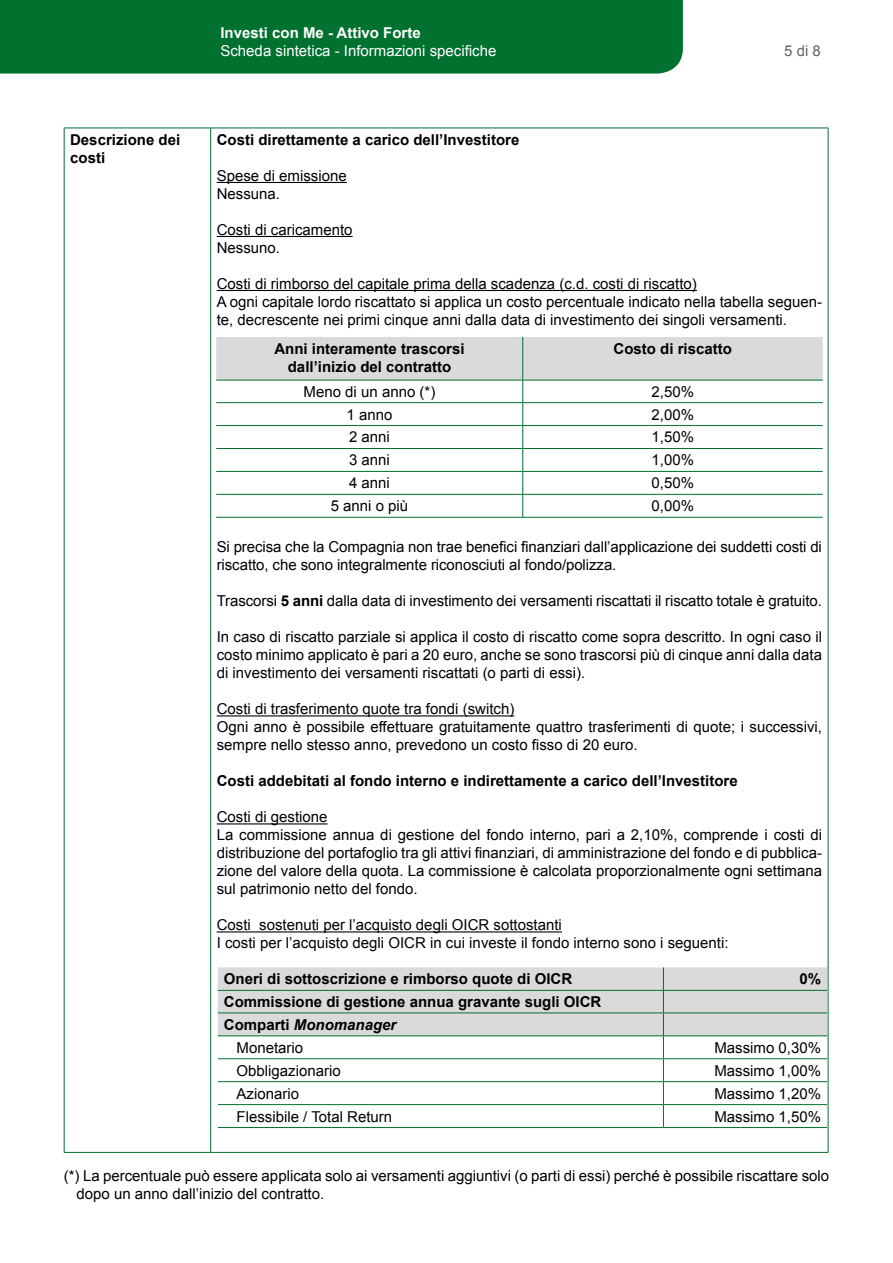
<style>
.page{position:relative;width:893px;height:1263px;background:#fff}
.page>*{position:absolute;margin:0;border:0;box-sizing:border-box;transform-origin:0 0}
.t1{font:15px/18px "Arial";color:#000}
.t2{font:700 15px/18px "Arial";color:#000}
.t3{font:15px "Arial";color:#fff}
.t4{font:700 15px "Arial";color:#fff}
.t5{font:italic 700 15px "Arial";color:#000}
.t6{font:15px "Arial";color:#646363}
.s1{font-weight:700}
.s2{font-style:normal}
</style>
<div class="page">
<div style="left:0;top:0;width:683px;height:74px;background:#00712f"></div>
<hr style="left:64px;top:1152px;width:147px;height:1px;background:#00712f">
<hr style="left:211px;top:1152px;width:617px;height:1px;background:#00712f">
<hr style="left:64px;top:128px;width:147px;height:1px;background:#00712f">
<hr style="left:64px;top:128px;width:1px;height:1024px;background:#00712f">
<hr style="left:211px;top:128px;width:617px;height:1px;background:#00712f">
<hr style="left:210px;top:128px;width:1px;height:1024px;background:#00712f">
<hr style="left:828px;top:128px;width:1px;height:1024px;background:#00712f">
<hr style="left:217px;top:182px;width:130px;height:1px;background:#000">
<hr style="left:217px;top:236px;width:136px;height:1px;background:#000">
<hr style="left:217px;top:290px;width:480px;height:1px;background:#000">
<hr style="left:217px;top:715px;width:297px;height:1px;background:#000">
<hr style="left:217px;top:823px;width:111px;height:1px;background:#000">
<hr style="left:217px;top:931px;width:345px;height:1px;background:#000">
<hr style="left:216px;top:517px;width:307px;height:1px;background:#00712f">
<svg style="left:216px;top:337px;width:607px;height:180px"></svg>
<hr style="left:523px;top:517px;width:300px;height:1px;background:#00712f">
<hr style="left:218px;top:1127px;width:445px;height:1px;background:#00712f">
<hr style="left:663px;top:1127px;width:164px;height:1px;background:#00712f">
<svg style="left:218px;top:967px;width:609px;height:160px"></svg>
<hr style="left:218px;top:990px;width:445px;height:1px;background:#00712f">
<p class="t4" style="left:220px;top:23px;width:202px">Investi con Me - Attivo Forte</p>
<p class="t3" style="left:220px;top:41px;width:277px">Scheda sintetica - Informazioni specifiche</p>
<p class="t6" style="left:784px;top:41px;width:38px">5 di 8</p>
<p class="t2" style="left:70px;top:131px;width:112px">Descrizione dei costi</p>
<p class="t2" style="left:217px;top:131px;width:304px">Costi direttamente a carico dell’Investitore</p>
<p class="t1" style="left:217px;top:167px;width:132px">Spese di emissione<br>Nessuna.</p>
<p class="t1" style="left:217px;top:221px;width:137px">Costi di caricamento<br>Nessuno.</p>
<p class="t1" style="left:217px;top:275px;width:607px">Costi di rimborso del capitale prima della scadenza (c.d. costi di riscatto)<br>A ogni capitale lordo riscattato si applica un costo percentuale indicato nella tabella seguen&shy;te, decrescente nei primi cinque anni dalla data di investimento dei singoli versamenti.</p>
<p class="t2" style="left:274px;top:340px;width:192px;text-align:center">Anni interamente trascorsi dall’inizio del contratto</p>
<p class="t2" style="left:614px;top:340px;width:120px">Costo di riscatto</p>
<p class="t1" style="left:304px;top:382px;width:133px">Meno di un anno (*)</p>
<p class="t1" style="left:651px;top:382px;width:44px">2,50%</p>
<p class="t1" style="left:347px;top:405px;width:47px">1 anno</p>
<p class="t1" style="left:651px;top:405px;width:44px">2,00%</p>
<p class="t1" style="left:349px;top:428px;width:42px">2 anni</p>
<p class="t1" style="left:651px;top:428px;width:44px">1,50%</p>
<p class="t1" style="left:349px;top:451px;width:42px">3 anni</p>
<p class="t1" style="left:651px;top:451px;width:44px">1,00%</p>
<p class="t1" style="left:349px;top:474px;width:42px">4 anni</p>
<p class="t1" style="left:651px;top:474px;width:44px">0,50%</p>
<p class="t1" style="left:331px;top:497px;width:79px">5 anni o più</p>
<p class="t1" style="left:651px;top:497px;width:44px">0,00%</p>
<p class="t1" style="left:217px;top:538px;width:607px">Si precisa che la Compagnia non trae benefici finanziari dall’applicazione dei suddetti costi di riscatto, che sono integralmente riconosciuti al fondo/polizza.</p>
<p class="t1" style="left:217px;top:592px;width:607px">Trascorsi <span class="s1">5 anni</span> dalla data di investimento dei versamenti riscattati il riscatto totale è gratuito.</p>
<p class="t1" style="left:217px;top:628px;width:607px;text-align:justify">In caso di riscatto parziale si applica il costo di riscatto come sopra descritto. In ogni caso il costo minimo applicato è pari a 20 euro, anche se sono trascorsi più di cinque anni dalla data di investimento dei versamenti riscattati (o parti di essi).</p>
<p class="t1" style="left:217px;top:700px;width:607px">Costi di trasferimento quote tra fondi (switch)<br>Ogni anno è possibile effettuare gratuitamente quattro trasferimenti di quote; i successivi, sempre nello stesso anno, prevedono un costo fisso di 20 euro.</p>
<p class="t2" style="left:217px;top:772px;width:522px">Costi addebitati al fondo interno e indirettamente a carico dell’Investitore</p>
<p class="t1" style="left:217px;top:808px;width:607px">Costi di gestione<br>La commissione annua di gestione del fondo interno, pari a 2,10%, comprende i costi di distribuzione del portafoglio tra gli attivi finanziari, di amministrazione del fondo e di pubblica&shy;zione del valore della quota. La commissione è calcolata proporzionalmente ogni settimana sul patrimonio netto del fondo.</p>
<p class="t1" style="left:217px;top:916px;width:513px">Costi sostenuti per l’acquisto degli OICR sottostanti<br>I costi per l’acquisto degli OICR in cui investe il fondo interno sono i seguenti:</p>
<p class="t2" style="left:224px;top:970px;width:350px">Oneri di sottoscrizione e rimborso quote di OICR</p>
<p class="t2" style="left:799px;top:970px;width:23px">0%</p>
<p class="t2" style="left:224px;top:993px;width:379px">Commissione di gestione annua gravante sugli OICR</p>
<p class="t5" style="left:224px;top:1015px;width:174px"><span class="s2">Comparti</span> Monomanager</p>
<p class="t1" style="left:237px;top:1039px;width:68px">Monetario</p>
<p class="t1" style="left:714px;top:1039px;width:108px">Massimo 0,30%</p>
<p class="t1" style="left:237px;top:1061px;width:106px">Obbligazionario</p>
<p class="t1" style="left:714px;top:1061px;width:108px">Massimo 1,00%</p>
<p class="t1" style="left:237px;top:1084px;width:64px">Azionario</p>
<p class="t1" style="left:714px;top:1084px;width:108px">Massimo 1,20%</p>
<p class="t1" style="left:237px;top:1107px;width:157px">Flessibile / Total Return</p>
<p class="t1" style="left:714px;top:1107px;width:108px">Massimo 1,50%</p>
<p class="t1" style="left:77px;top:1167px;width:754px;text-indent:-13px">(*) La percentuale può essere applicata solo ai versamenti aggiuntivi (o parti di essi) perché è possibile riscattare solo dopo un anno dall’inizio del contratto.</p>
</div>
